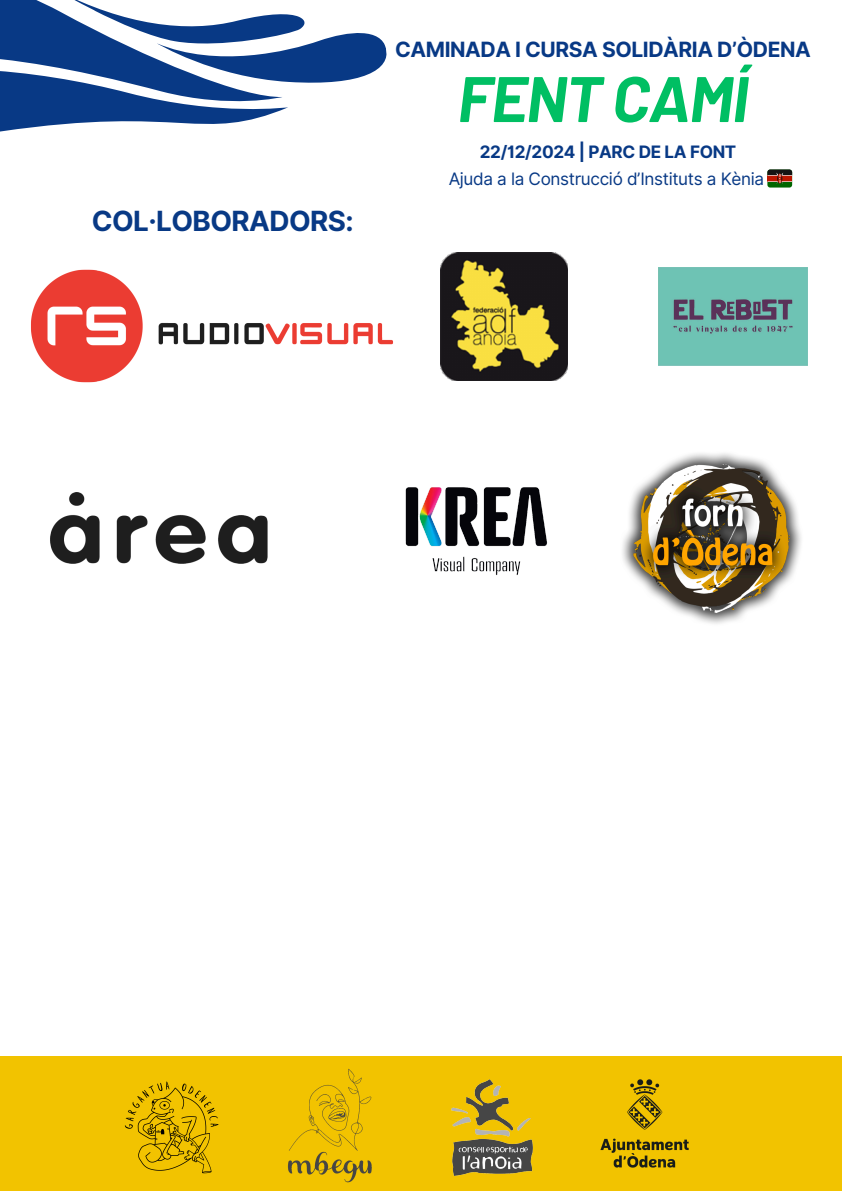
<style>
.page{position:relative;width:842px;height:1191px;background:#fff}
.page>*{position:absolute;margin:0;border:0;box-sizing:border-box;transform-origin:0 0}
.t1{font:italic 700 64.2px "Barlow";letter-spacing:-.02em;color:#00bf63}
.t2{font:700 27.8px "Inter";letter-spacing:-.02em;color:#083985}
.t3{font:700 21px "Inter";letter-spacing:-.02em;color:#083985}
.t4{font:17.1px "Inter";letter-spacing:-.02em;color:#083985}
.t5{font:700 17.1px "Inter";letter-spacing:-.02em;color:#083985}
</style>
<div class="page">
<svg style="left:0;top:0;width:264px;height:132px;fill:#083985"></svg>
<svg style="left:57px;top:0;width:330px;height:116px"></svg>
<div style="left:767px;top:169px;width:25px;height:18px;background:#060;border-radius:3px"></div>
<svg style="left:767px;top:169px;width:25px;height:15px"></svg>
<div style="left:0;top:1056px;width:842px;height:134px;background:#f2c300"></div>
<img style="left:287px;top:1068px;width:85px;height:115px">
<img style="left:124px;top:1081px;width:95px;height:93px">
<img style="left:600px;top:1079px;width:89px;height:89px">
<img style="left:452px;top:1079px;width:81px;height:96px">
<img style="left:31px;top:269px;width:362px;height:114px">
<img style="left:440px;top:253px;width:128px;height:127px">
<img style="left:50px;top:492px;width:218px;height:72px">
<img style="left:405px;top:487px;width:143px;height:88px">
<img style="left:658px;top:267px;width:149px;height:99px">
<img style="left:622px;top:453px;width:179px;height:171px">
<p class="t2" style="left:92px;top:204px;width:263px">COL·LOBORADORS:</p>
<p class="t3" style="left:395px;top:37px;width:417px">CAMINADA I CURSA SOLIDÀRIA D’ÒDENA</p>
<p class="t1" style="left:457px;top:58px;width:293px">FENT CAMÍ</p>
<p class="t5" style="left:480px;top:141px;width:258px">22/12/2024 | PARC DE LA FONT</p>
<p class="t4" style="left:449px;top:168px;width:317px">Ajuda a la Construcció d’Instituts a Kènia</p>
</div>
